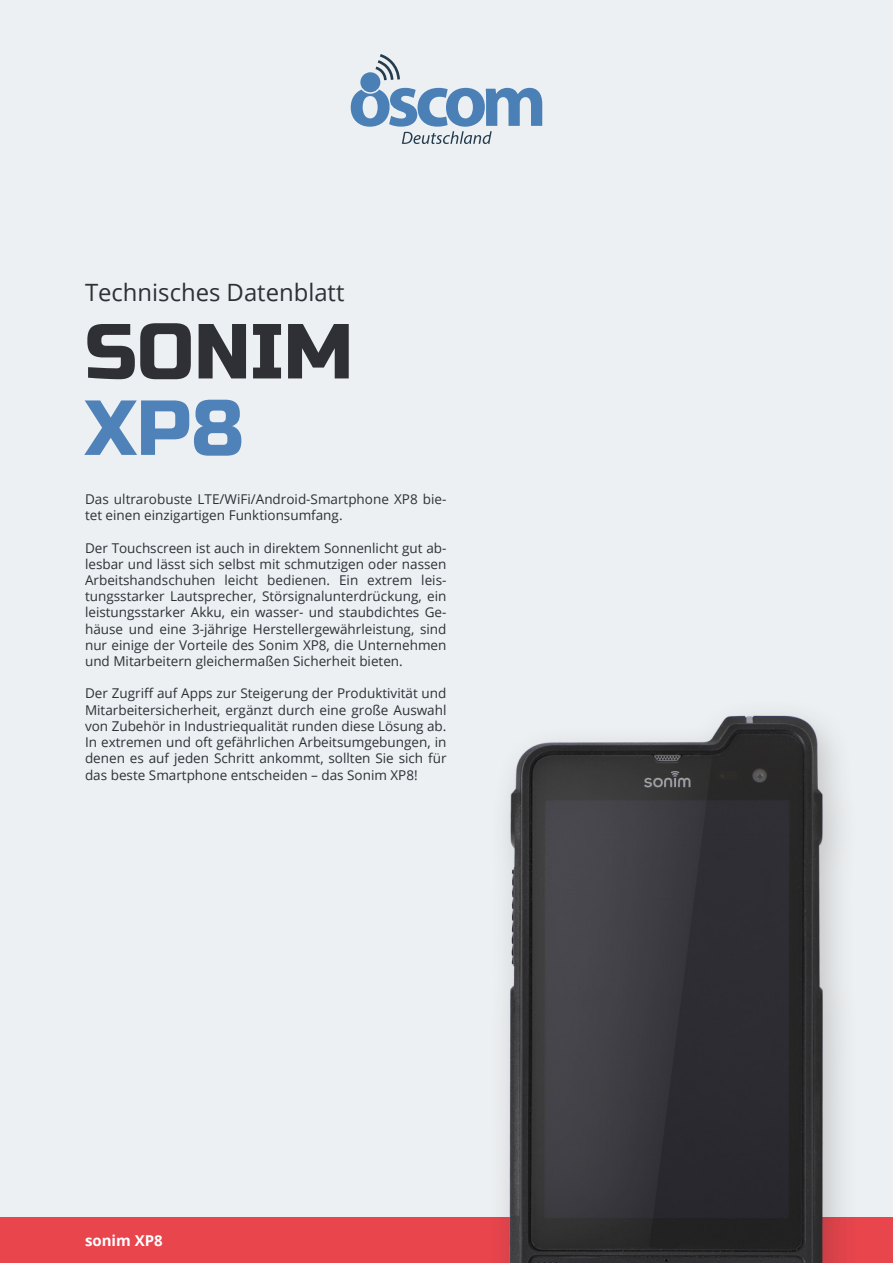
<style>
.page{position:relative;width:893px;height:1263px;background:#edf0f2}
.page>*{position:absolute;margin:0;border:0;box-sizing:border-box;transform-origin:0 0}
.t1{font:77.85px "Russo One";color:#2e3036}
.t2{font:77.85px "Russo One";color:#4f82b8}
.t3{font:23.85px "Open Sans";color:#2e3036}
.t4{font:700 15px "Open Sans";color:#fff}
.t5{font:13.5px/16.2px "Open Sans";color:#2e3036;text-align:justify}
</style>
<div class="page">
<div style="left:0;top:1217px;width:893px;height:46px;background:#e8454d"></div>
<svg style="left:351px;top:54px;width:191px;height:90px"></svg>
<div style="left:486px;top:697px;width:374px;height:566px;background:#231f20;opacity:.23"></div>
<img style="left:497px;top:704px;width:335px;height:559px">
<p class="t3" style="left:85px;top:276px;width:261px">Technisches Datenblatt</p>
<p class="t1" style="left:85px;top:306px;width:270px">SONIM</p>
<p class="t2" style="left:85px;top:383px;width:160px">XP8</p>
<p class="t5" style="left:85px;top:491px;width:363px">Das ultrarobuste LTE/WiFi/Android-Smartphone XP8 bie&shy;tet einen einzigartigen Funktionsumfang.</p>
<p class="t5" style="left:85px;top:539px;width:363px">Der Touchscreen ist auch in direktem Sonnenlicht gut ab&shy;lesbar und lässt sich selbst mit schmutzigen oder nassen Arbeitshandschuhen leicht bedienen. Ein extrem leis&shy;tungsstarker Lautsprecher, Störsignalunterdrückung, ein leistungsstarker Akku, ein wasser- und staubdichtes Ge&shy;häuse und eine 3-jährige Herstellergewährleistung, sind nur einige der Vorteile des Sonim XP8, die Unternehmen und Mitarbeitern gleichermaßen Sicherheit bieten.</p>
<p class="t5" style="left:85px;top:685px;width:363px">Der Zugriff auf Apps zur Steigerung der Produktivität und Mitarbeitersicherheit, ergänzt durch eine große Auswahl von Zubehör in Industriequalität runden diese Lösung ab.<br>In extremen und oft gefährlichen Arbeitsumgebungen, in denen es auf jeden Schritt ankommt, sollten Sie sich für das beste Smartphone entscheiden – das Sonim XP8!</p>
<p class="t4" style="left:85px;top:1230px;width:79px">sonim XP8</p>
</div>
